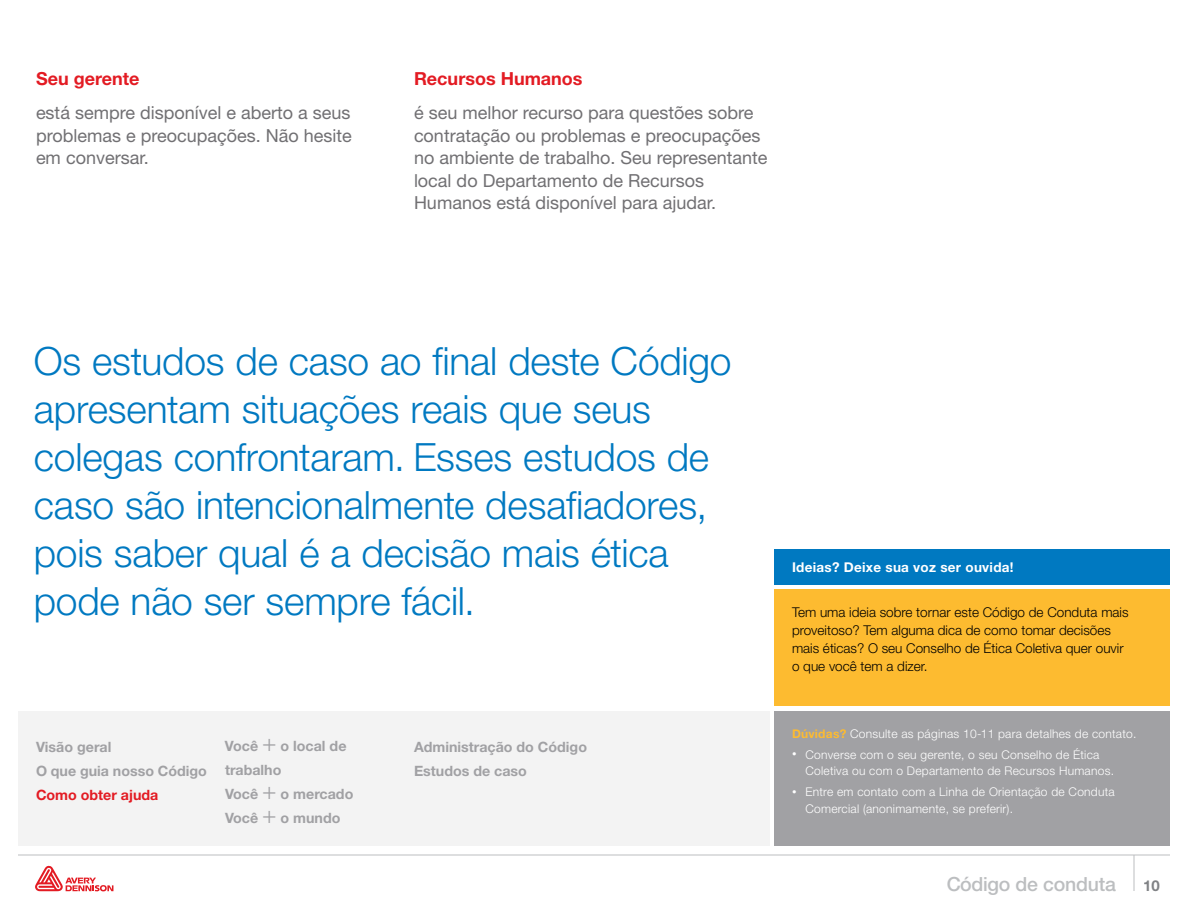
<style>
.page{position:relative;width:1188px;height:918px;background:#fff}
.page>*{position:absolute;margin:0;border:0;box-sizing:border-box;transform-origin:0 0}
.grey_body{font:300 39px/48px "Helvetica Neue LT Std";letter-spacing:-.005em;color:#0079c1}
.t1{font:500 19.5px "Helvetica Neue LT Std";letter-spacing:-.01em;color:#bcbec0}
.t2{font:18px/22.5px "Helvetica Neue LT Std";color:#717073;text-align:justify}
.t3{font:700 18px "Helvetica Neue LT Std";color:#e31b23}
.t4{font:700 15px "Helvetica Neue LT Std";color:#808285}
.t5{font:700 14.25px/24px "Helvetica Neue LT Std";color:#a1a1a4}
.t6{font:700 14.25px "Helvetica Neue LT Std";color:#e31b23}
.sidebar_body{font:300 13.5px/18px "Helvetica Neue LT Std";color:#000}
.t7{font:700 13.5px "Helvetica Neue LT Std";letter-spacing:.02em;color:#fff}
.t8{font:300 12px/16.5px "Helvetica Neue LT Std";letter-spacing:.02em;color:#fff}
.s1{font-weight:300;font-size:24px}
.s2{font-weight:700;color:#fdbb30}
.s3{font-size:9px}
</style>
<div class="page">
<hr style="left:1134px;top:855px;width:1px;height:36px;background:#bcbec0">
<hr style="left:18px;top:855px;width:1152px;height:1px;background:#bcbec0">
<div style="left:774px;top:711px;width:396px;height:135px;background:#a1a1a4"></div>
<div style="left:18px;top:711px;width:752px;height:135px;background:#f3f3f3"></div>
<svg style="left:35px;top:866px;width:78px;height:25px"></svg>
<div style="left:774px;top:590px;width:396px;height:116px;background:#fdbb30"></div>
<div style="left:774px;top:549px;width:396px;height:36px;background:#0079c1"></div>
<p class="t3" style="left:36px;top:67px;width:105px">Seu gerente</p>
<p class="t2" style="left:36px;top:101px;width:317px">está sempre disponível e aberto a seus problemas e preocupações. Não hesite em conversar.</p>
<p class="t3" style="left:414px;top:67px;width:170px">Recursos Humanos</p>
<p class="t2" style="left:414px;top:101px;width:355px;text-align:left">é seu melhor recurso para questões sobre contratação ou problemas e preocupações no ambiente de trabalho. Seu representante local do Departamento de Recursos Humanos está disponível para ajudar.</p>
<p class="grey_body" style="left:34px;top:337px;width:699px">Os estudos de caso ao final deste Código apresentam situações reais que seus colegas confrontaram. Esses estudos de caso são intencionalmente desafiadores, pois saber qual é a decisão mais ética pode não ser sempre fácil.</p>
<p class="t5" style="left:36px;top:734px;width:172px">Visão geral<br>O que guia nosso Código</p>
<p class="t6" style="left:36px;top:786px;width:124px">Como obter ajuda</p>
<p class="t5" style="left:225px;top:733px;width:130px">Você <span class="s1">+</span> o local de trabalho<br>Você <span class="s1">+</span> o mercado<br>Você <span class="s1">+</span> o mundo</p>
<p class="t5" style="left:414px;top:734px;width:175px">Administração do Código<br>Estudos de caso</p>
<p class="t7" style="left:792px;top:559px;width:223px">Ideias? Deixe sua voz ser ouvida!</p>
<p class="sidebar_body" style="left:792px;top:603px;width:338px">Tem uma ideia sobre tornar este Código de Conduta mais proveitoso? Tem alguma dica de como tomar decisões mais éticas? O seu Conselho de Ética Coletiva quer ouvir o que você tem a dizer.</p>
<p class="t8" style="left:792px;top:725px;width:346px"><span class="s2">Dúvidas?</span> Consulte as páginas 10-11 para detalhes de contato.</p>
<p class="t8" style="left:806px;top:746px;width:310px;text-indent:-14px"><span class="s3">•</span> Converse com o seu gerente, o seu Conselho de Ética<br>Coletiva ou com o Departamento de Recursos Humanos.</p>
<p class="t8" style="left:806px;top:783px;width:311px;text-indent:-14px"><span class="s3">•</span> Entre em contato com a Linha de Orientação de Conduta<br>Comercial (anonimamente, se preferir).</p>
<p class="t1" style="left:946px;top:872px;width:171px">Código de conduta</p>
<p class="t4" style="left:1143px;top:876px;width:18px">10</p>
</div>
